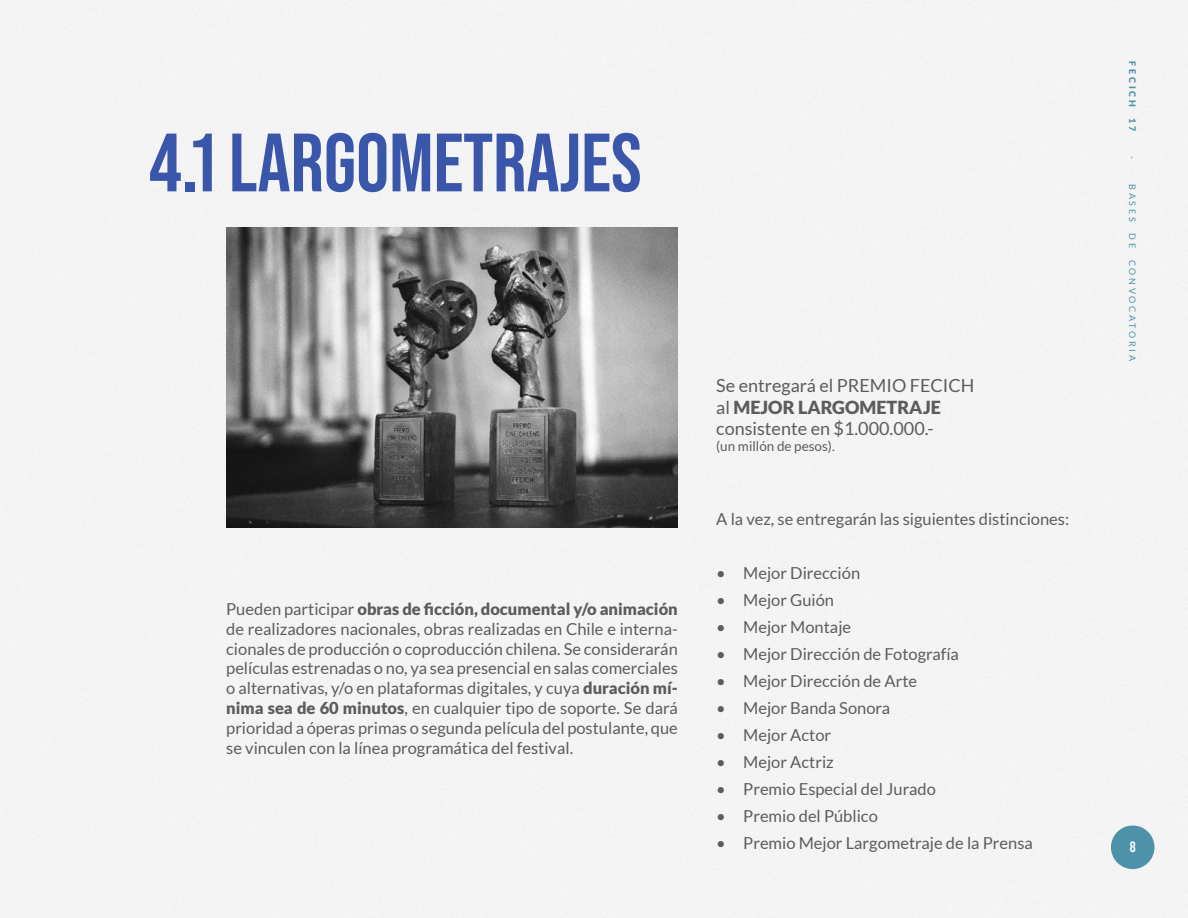
<style>
.page{position:relative;width:1188px;height:918px;background:#f4f4f4}
.page>*{position:absolute;margin:0;border:0;box-sizing:border-box;transform-origin:0 0}
.t1{font:700 82.5px "Bebas Neue Pro";color:#3956ab}
.t2{font:18px/21.6px "Lato";color:#5c5c5b}
.t3{font:16.5px/19.8px "Lato";color:#5c5c5b;text-align:justify}
.t4{font:700 15px "Bebas Neue Pro";color:#fff}
.t5{font:13.5px "Lato";color:#5c5c5b}
.t6{font:9px "Lato";letter-spacing:.3em;color:#4e92a9}
.t7{font:900 9px "Lato";letter-spacing:.3em;color:#4e92a9}
.s1{font-weight:900}
</style>
<div class="page">
<div style="left:1111px;top:826px;width:44px;height:43px;background:#4e92a9;border-radius:50%"></div>
<img style="left:226px;top:228px;width:452px;height:299px">
<h1 class="t1" style="left:149px;top:116px;width:494px">4.1 LARGOMETRAJES</h1>
<p class="t3" style="left:226px;top:599px;width:453px">Pueden participar <span class="s1">obras de ficción, documental y/o animación </span>de realizadores nacionales, obras realizadas en Chile e interna&shy;cionales de producción o coproducción chilena. Se considerarán películas estrenadas o no, ya sea presencial en salas comerciales o alternativas, y/o en plataformas digitales, y cuya <span class="s1">duración mí&shy;nima sea de 60 minutos</span>, en cualquier tipo de soporte. Se dará prioridad a óperas primas o segunda película del postulante, que se vinculen con la línea programática del festival.</p>
<p class="t2" style="left:716px;top:375px;width:260px">Se entregará el PREMIO FECICH al <span class="s1">MEJOR LARGOMETRAJE </span>consistente en $1.000.000.-</p>
<p class="t5" style="left:716px;top:439px;width:120px">(un millón de pesos).</p>
<p class="t3" style="left:716px;top:509px;width:354px">A la vez, se entregarán las siguientes distinciones:</p>
<p class="t3" style="left:716px;top:563px;width:145px">• Mejor Dirección</p>
<p class="t3" style="left:716px;top:590px;width:119px">• Mejor Guión</p>
<p class="t3" style="left:716px;top:617px;width:136px">• Mejor Montaje</p>
<p class="t3" style="left:716px;top:644px;width:244px">• Mejor Dirección de Fotografía</p>
<p class="t3" style="left:716px;top:671px;width:202px">• Mejor Dirección de Arte</p>
<p class="t3" style="left:716px;top:698px;width:175px">• Mejor Banda Sonora</p>
<p class="t3" style="left:716px;top:725px;width:116px">• Mejor Actor</p>
<p class="t3" style="left:716px;top:752px;width:119px">• Mejor Actriz</p>
<p class="t3" style="left:716px;top:779px;width:221px">• Premio Especial del Jurado</p>
<p class="t3" style="left:716px;top:806px;width:163px">• Premio del Público</p>
<p class="t3" style="left:716px;top:833px;width:318px">• Premio Mejor Largometraje de la Prensa</p>
<p class="t7" style="left:1138px;top:61px;width:47px;rotate:90deg">FECICH</p>
<p class="t7" style="left:1138px;top:118px;width:15px;rotate:90deg">1 7</p>
<p class="t6" style="left:1137px;top:156px;width:5px;rotate:90deg">-</p>
<p class="t6" style="left:1137px;top:184px;width:39px;rotate:90deg">BASES</p>
<p class="t6" style="left:1137px;top:233px;width:16px;rotate:90deg">D E</p>
<p class="t6" style="left:1137px;top:260px;width:103px;rotate:90deg">CONVOCATORIA</p>
<p class="t4" style="left:1130px;top:838px;width:7px">8</p>
</div>
